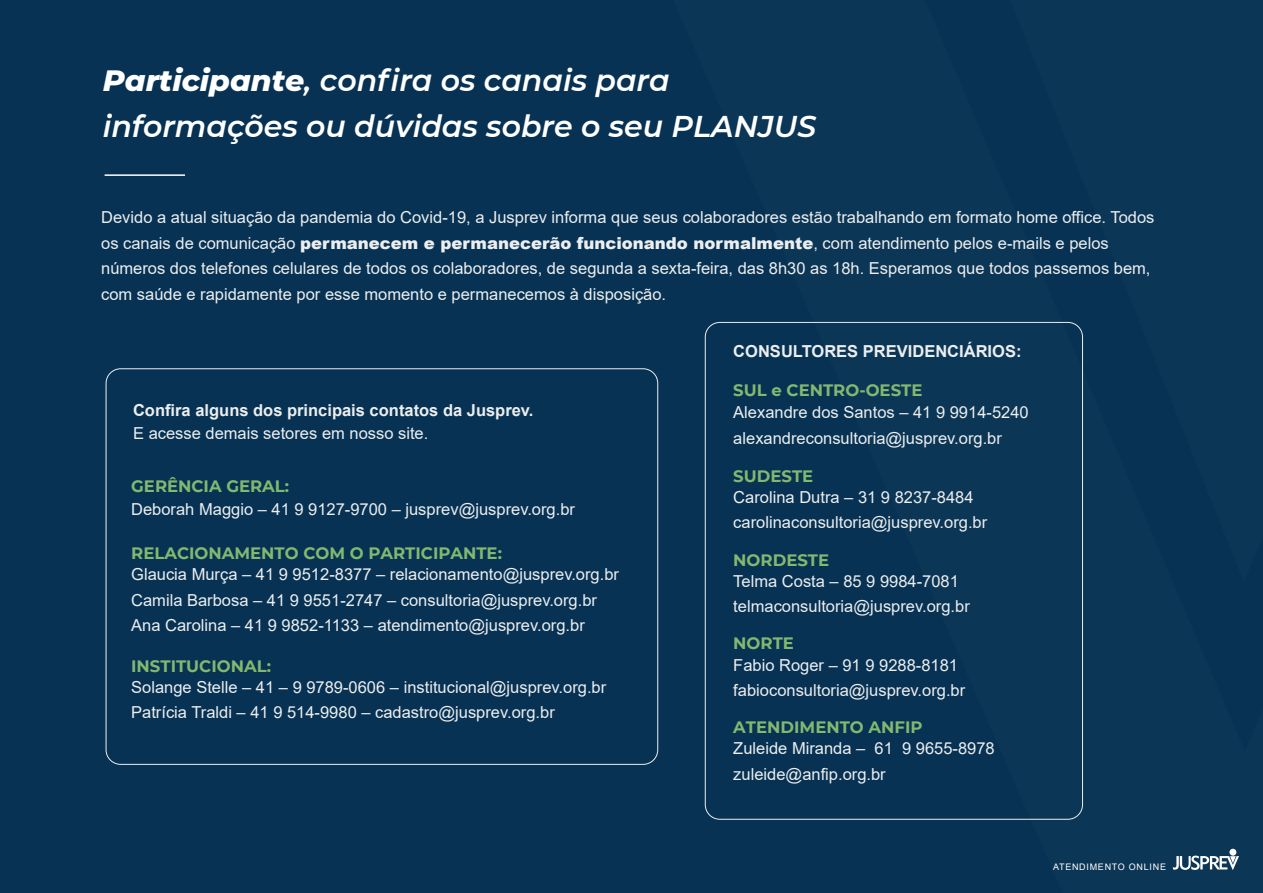
<style>
.page{position:relative;width:1263px;height:893px;background:#073253}
.page>*{position:absolute;margin:0;border:0;box-sizing:border-box;transform-origin:0 0}
.t1{font:italic 600 30px/46.5px "Montserrat";color:#fff}
.t2{font:16.5px/25.5px "Arial";color:#eceeef}
.t3{font:700 16.5px "Montserrat";color:#82b86f}
.t4{font:700 16.5px "Arial";color:#eceeef}
.t5{font:9px "Arial";letter-spacing:.08em;color:#fff}
.s1{font-weight:800}
.s2{font-weight:900}
</style>
<div class="page">
<div style="left:1229px;top:849px;width:7px;height:7px;background:#fff;border-radius:50%"></div>
<svg style="left:1173px;top:856px;width:66px;height:14px"></svg>
<hr style="left:105px;top:174px;width:80px;height:2px;background:#fff">
<h1 class="t1" style="left:103px;top:56px;width:715px"><span class="s1">Participante</span>, confira os canais para informações ou dúvidas sobre o seu PLANJUS</h1>
<p class="t2" style="left:101px;top:205px;width:1055px">Devido a atual situação da pandemia do Covid-19, a Jusprev informa que seus colaboradores estão trabalhando em formato home office. Todos os canais de comunicação <span class="s2">permanecem e permanecerão funcionando normalmente</span>, com atendimento pelos e-mails e pelos números dos telefones celulares de todos os colaboradores, de segunda a sexta-feira, das 8h30 as 18h. Esperamos que todos passemos bem, com saúde e rapidamente por esse momento e permanecemos à disposição.</p>
<p class="t4" style="left:733px;top:340px;width:290px">CONSULTORES PREVIDENCIÁRIOS:</p>
<p class="t4" style="left:133px;top:399px;width:402px">Confira alguns dos principais contatos da Jusprev.</p>
<p class="t2" style="left:133px;top:420px;width:297px">E acesse demais setores em nosso site.</p>
<p class="t3" style="left:131px;top:474px;width:159px">GERÊNCIA GERAL:</p>
<p class="t2" style="left:131px;top:496px;width:445px">Deborah Maggio – 41 9 9127-9700 – jusprev@jusprev.org.br</p>
<p class="t3" style="left:131px;top:541px;width:372px">RELACIONAMENTO COM O PARTICIPANTE:</p>
<p class="t2" style="left:131px;top:561px;width:489px">Glaucia Murça – 41 9 9512-8377 – relacionamento@jusprev.org.br<br>Camila Barbosa – 41 9 9551-2747 – consultoria@jusprev.org.br<br>Ana Carolina – 41 9 9852-1133 – atendimento@jusprev.org.br</p>
<p class="t3" style="left:131px;top:654px;width:141px">INSTITUCIONAL:</p>
<p class="t2" style="left:131px;top:674px;width:477px">Solange Stelle – 41 – 9 9789-0606 – institucional@jusprev.org.br<br>Patrícia Traldi – 41 9 514-9980 – cadastro@jusprev.org.br</p>
<p class="t3" style="left:733px;top:378px;width:191px">SUL e CENTRO-OESTE</p>
<p class="t2" style="left:733px;top:400px;width:297px">Alexandre dos Santos – 41 9 9914-5240 alexandreconsultoria@jusprev.org.br</p>
<p class="t3" style="left:733px;top:464px;width:82px">SUDESTE</p>
<p class="t2" style="left:733px;top:484px;width:255px">Carolina Dutra – 31 9 8237-8484 carolinaconsultoria@jusprev.org.br</p>
<p class="t3" style="left:733px;top:548px;width:97px">NORDESTE</p>
<p class="t2" style="left:733px;top:568px;width:238px">Telma Costa – 85 9 9984-7081 telmaconsultoria@jusprev.org.br</p>
<p class="t3" style="left:733px;top:632px;width:62px">NORTE</p>
<p class="t2" style="left:733px;top:652px;width:233px">Fabio Roger – 91 9 9288-8181 fabioconsultoria@jusprev.org.br</p>
<p class="t3" style="left:733px;top:715px;width:191px">ATENDIMENTO ANFIP</p>
<p class="t2" style="left:733px;top:736px;width:263px">Zuleide Miranda – 61 9 9655-8978 zuleide@anfip.org.br</p>
<p class="t5" style="left:1053px;top:861px;width:114px">ATENDIMENTO ONLINE</p>
</div>
